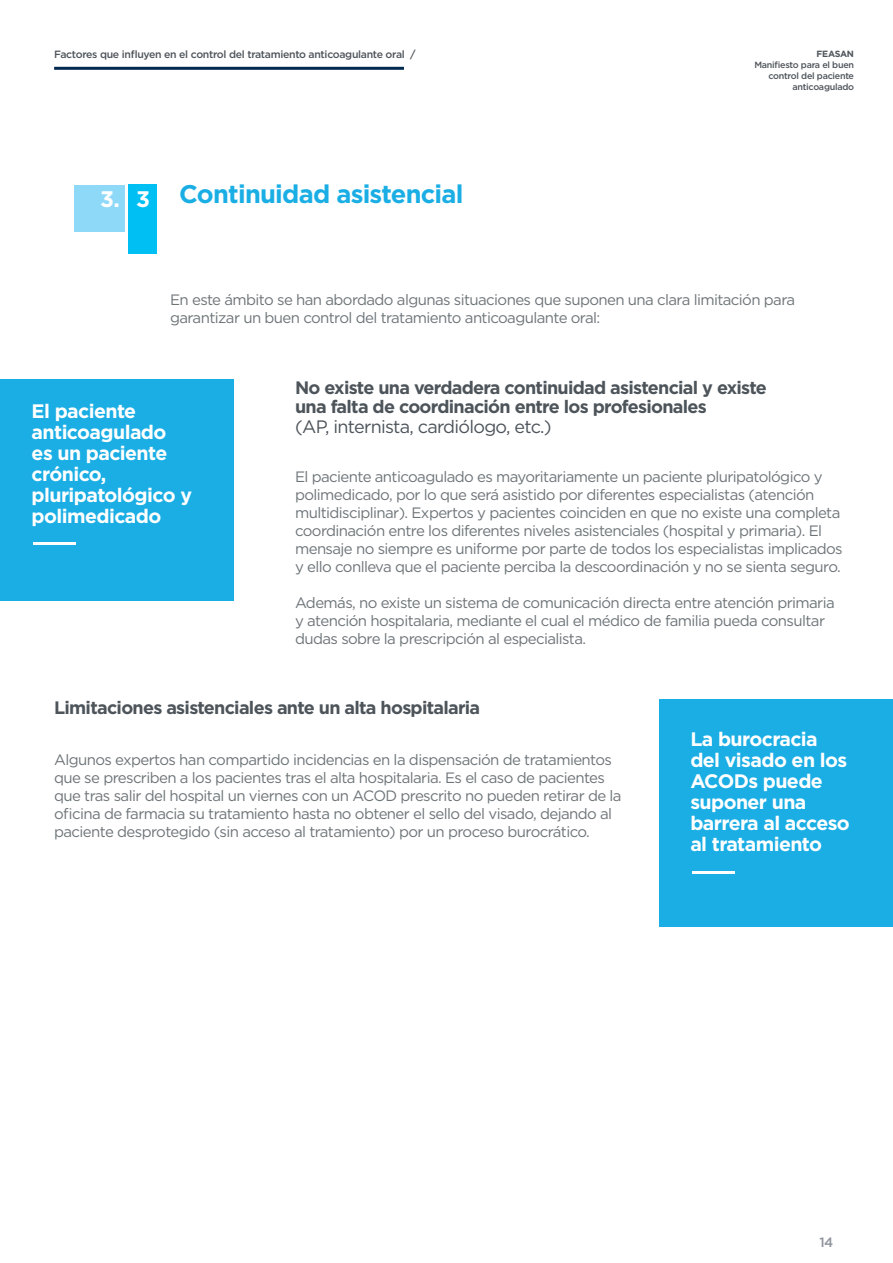
<style>
.page{position:relative;width:893px;height:1263px;background:#fff}
.page>*{position:absolute;margin:0;border:0;box-sizing:border-box;transform-origin:0 0}
.t1{font:700 25.5px "Gotham";letter-spacing:-.03em;color:#1aaee5}
.t2{font:700 22.5px "Gotham";color:#fff}
.t3{font:700 19.5px/21px "Gotham";letter-spacing:-.03em;color:#fff}
.t4{font:700 18px/19.5px "Gotham";letter-spacing:-.04em;color:#4d545a}
.t5{font:18px "Gotham";letter-spacing:-.04em;color:#4d545a}
.t6{font:15px/18px "Gotham";letter-spacing:-.04em;color:#6d7478}
.t7{font:500 13.5px "Gotham";color:#8f939d}
.t8{font:500 10.5px "Gotham";letter-spacing:-.03em;color:#4d545a}
.t9{font:500 9px/10.8px "Gotham";letter-spacing:-.03em;color:#4d545a;text-align:right}
.t10{font:700 9px "Gotham";letter-spacing:-.03em;color:#4d545a}
</style>
<div class="page">
<hr style="left:54px;top:67px;width:350px;height:3px;background:#00294f">
<div style="left:74px;top:185px;width:51px;height:46px;background:#8ed9f8"></div>
<div style="left:128px;top:185px;width:28px;height:69px;background:#00bff3"></div>
<div style="left:0;top:379px;width:234px;height:222px;background:#1aaee5"></div>
<hr style="left:34px;top:542px;width:42px;height:2px;background:#fff">
<div style="left:659px;top:700px;width:234px;height:227px;background:#1aaee5"></div>
<hr style="left:692px;top:872px;width:43px;height:2px;background:#fff">
<p class="t8" style="left:54px;top:48px;width:363px">Factores que influyen en el control del tratamiento anticoagulante oral /</p>
<p class="t2" style="left:100px;top:184px;width:21px">3.</p>
<p class="t2" style="left:136px;top:184px;width:15px">3</p>
<p class="t1" style="left:179px;top:177px;width:286px">Continuidad asistencial</p>
<p class="t10" style="left:817px;top:48px;width:39px">FEASAN</p>
<p class="t9" style="left:754px;top:59px;width:101px">Manifiesto para el buen control del paciente anticoagulado</p>
<p class="t6" style="left:170px;top:290px;width:626px">En este ámbito se han abordado algunas situaciones que suponen una clara limitación para garantizar un buen control del tratamiento anticoagulante oral:</p>
<p class="t3" style="left:32px;top:400px;width:162px">El paciente anticoagulado es un paciente crónico, pluripatológico y polimedicado</p>
<p class="t4" style="left:295px;top:378px;width:473px">No existe una verdadera continuidad asistencial y existe una falta de coordinación entre los profesionales</p>
<p class="t5" style="left:295px;top:415px;width:258px">(AP, internista, cardiólogo, etc.)</p>
<p class="t6" style="left:295px;top:467px;width:549px">El paciente anticoagulado es mayoritariamente un paciente pluripatológico y polimedicado, por lo que será asistido por diferentes especialistas (atención multidisciplinar). Expertos y pacientes coinciden en que no existe una completa coordinación entre los diferentes niveles asistenciales (hospital y primaria). El mensaje no siempre es uniforme por parte de todos los especialistas implicados y ello conlleva que el paciente perciba la descoordinación y no se sienta seguro.</p>
<p class="t6" style="left:295px;top:593px;width:541px">Además, no existe un sistema de comunicación directa entre atención primaria y atención hospitalaria, mediante el cual el médico de familia pueda consultar dudas sobre la prescripción al especialista.</p>
<p class="t4" style="left:54px;top:698px;width:428px">Limitaciones asistenciales ante un alta hospitalaria</p>
<p class="t6" style="left:54px;top:750px;width:569px">Algunos expertos han compartido incidencias en la dispensación de tratamientos que se prescriben a los pacientes tras el alta hospitalaria. Es el caso de pacientes que tras salir del hospital un viernes con un ACOD prescrito no pueden retirar de la oficina de farmacia su tratamiento hasta no obtener el sello del visado, dejando al paciente desprotegido (sin acceso al tratamiento) por un proceso burocrático.</p>
<p class="t3" style="left:690px;top:728px;width:161px">La burocracia del visado en los<br>ACODs puede suponer una barrera al acceso al tratamiento</p>
<p class="t7" style="left:819px;top:1233px;width:16px">14</p>
</div>
